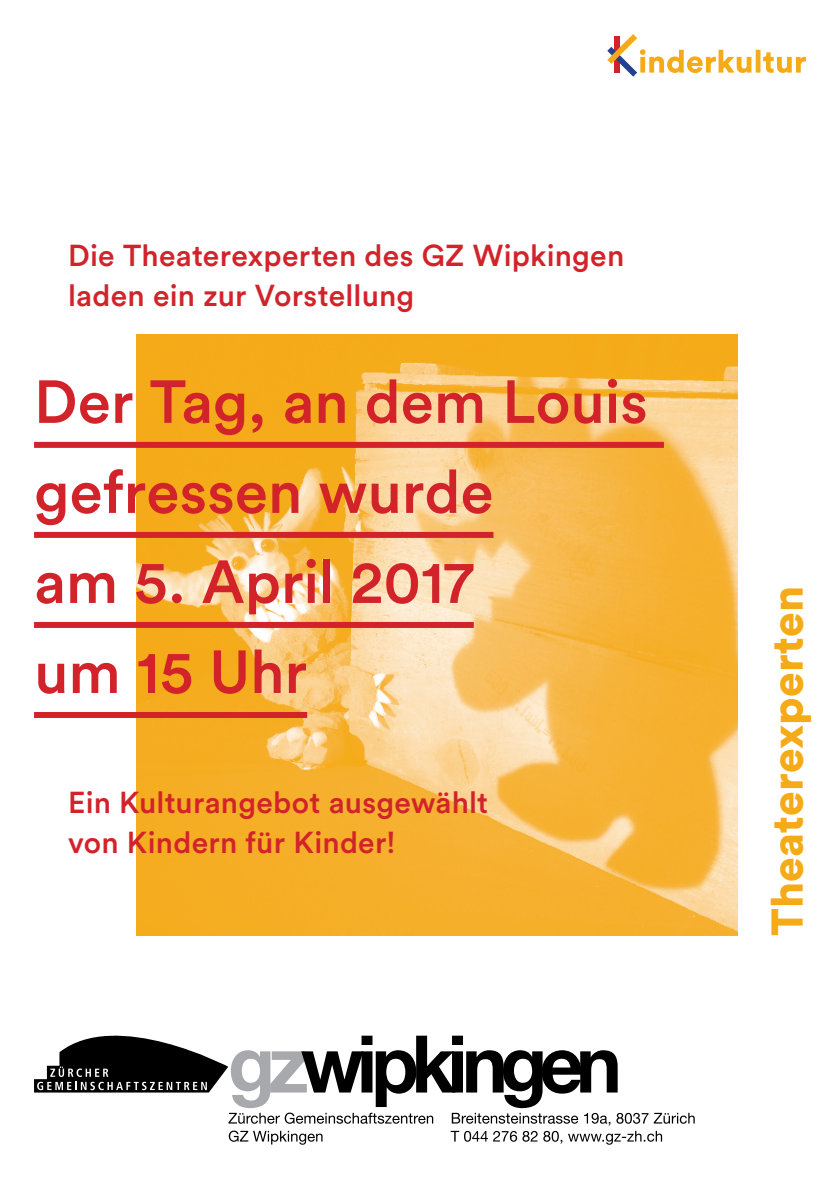
<style>
.page{position:relative;width:840px;height:1191px;background:#fff}
.page>*{position:absolute;margin:0;border:0;box-sizing:border-box;transform-origin:0 0}
.t1{font:500 60px/90px "Circular Pro";color:#d2232a}
.t2{font:900 44px "Circular Pro";letter-spacing:.005em;color:#f5ab17}
.t3{font:500 30px/40px "Circular Pro";letter-spacing:.005em;color:#d2232a}
</style>
<div class="page">
<img style="left:136px;top:334px;width:601px;height:601px">
<svg style="left:607px;top:34px;width:198px;height:43px"></svg>
<div style="left:34px;top:442px;width:629px;height:6px;background:#d2232a"></div>
<div style="left:34px;top:532px;width:459px;height:6px;background:#d2232a"></div>
<div style="left:34px;top:622px;width:439px;height:6px;background:#d2232a"></div>
<div style="left:34px;top:712px;width:273px;height:6px;background:#d2232a"></div>
<svg style="left:34px;top:1035px;width:660px;height:109px"></svg>
<p class="t3" style="left:68px;top:234px;width:557px">Die Theaterexperten des GZ Wipkingen laden ein zur Vorstellung</p>
<h1 class="t1" style="left:34px;top:354px;width:615px">Der Tag, an dem Louis gefressen wurde<br>am 5. April 2017<br>um 15 Uhr</h1>
<p class="t3" style="left:68px;top:780px;width:421px">Ein Kulturangebot ausgewählt von Kindern für Kinder!</p>
<h2 class="t2" style="left:756px;top:935px;width:351px;rotate:-90deg">Theaterexperten</h2>
</div>
